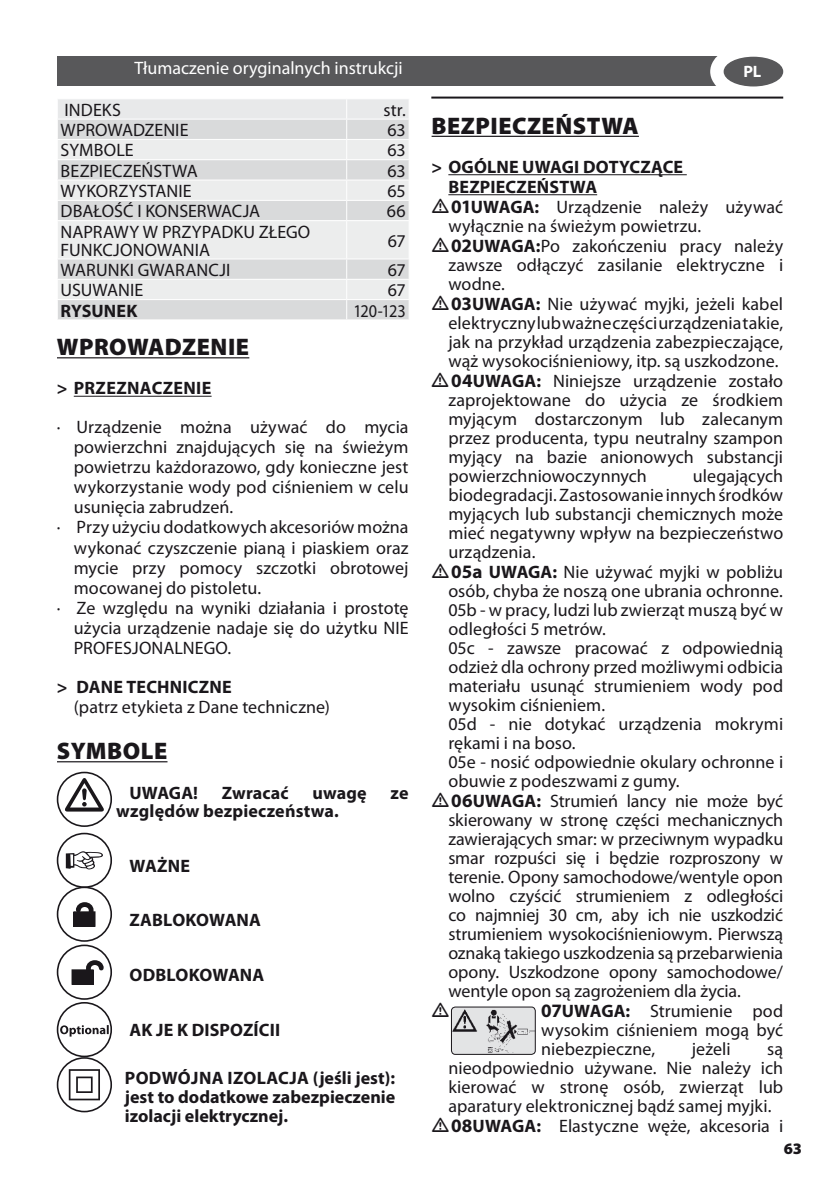
<style>
.page{position:relative;width:840px;height:1191px;background:#fff}
.page>*{position:absolute;margin:0;border:0;box-sizing:border-box;transform-origin:0 0}
.t1{font:900 24px "Myriad Pro";letter-spacing:.02em;color:#1a171b}
.t2{font:18px/19px "Myriad Pro";letter-spacing:.005em;color:#1a171b;text-align:justify}
.t3{font:700 18px/19px "Myriad Pro";letter-spacing:.005em;color:#1a171b;text-align:justify}
.t4{font:18px "Myriad Pro";color:#fff}
.t5{font:18px "Myriad Pro";letter-spacing:.005em;color:#1a171b;scale:.9 1}
.t6{font:18px "Warning Pi LT Std";color:#1a171b}
.t7{font:700 16.4px "Myriad Pro";color:#fff}
.t8{font:900 16px "Myriad Pro";color:#1a171b}
.s1{font-weight:700;font-size:19px}
.s2{font-weight:700}
</style>
<div class="page">
<div style="left:57px;top:57px;width:666px;height:29px;background:#58585a"></div>
<div style="left:709px;top:43px;width:87px;height:57px;background:#fff;border-radius:50%"></div>
<div style="left:724px;top:57px;width:58px;height:29px;background:#58585a;border-radius:50%"></div>
<div style="left:723px;top:57px;width:59px;height:29px;border:2px solid #58585a;border-radius:50%"></div>
<hr style="left:57px;top:357px;width:192px;height:1px;background:#1a171b">
<hr style="left:74px;top:396px;width:137px;height:1px;background:#1a171b">
<hr style="left:57px;top:761px;width:110px;height:1px;background:#1a171b">
<div style="left:58px;top:300px;width:350px;height:19px;background:#d9dadb"></div>
<svg style="left:58px;top:221px;width:350px;height:78px;background:#e7e8e8"></svg>
<hr style="left:346px;top:221px;width:1px;height:37px;background:#fff">
<hr style="left:57px;top:258px;width:289px;height:1px;background:#fff">
<hr style="left:346px;top:258px;width:63px;height:1px;background:#fff">
<hr style="left:57px;top:279px;width:289px;height:1px;background:#fff">
<hr style="left:346px;top:279px;width:63px;height:1px;background:#fff">
<svg style="left:346px;top:259px;width:1px;height:60px"></svg>
<svg style="left:408px;top:259px;width:1px;height:60px"></svg>
<svg style="left:58px;top:99px;width:351px;height:121px;background:#e3e3e4"></svg>
<hr style="left:57px;top:139px;width:289px;height:1px;background:#fff">
<svg style="left:57px;top:772px;width:54px;height:54px"></svg>
<div style="left:57px;top:771px;width:55px;height:56px;border:2px solid #1a171b;border-radius:50%"></div>
<svg style="left:65px;top:778px;width:39px;height:33px"></svg>
<div style="left:57px;top:832px;width:55px;height:56px;border:2px solid #1a171b;border-radius:50%"></div>
<svg style="left:66px;top:851px;width:37px;height:18px"></svg>
<div style="left:57px;top:886px;width:55px;height:55px;border:2px solid #1a171b;border-radius:50%"></div>
<div style="left:74px;top:911px;width:21px;height:15px;background:#1a171b"></div>
<div style="left:73px;top:911px;width:22px;height:15px;border:1px solid #1a171b"></div>
<svg style="left:73px;top:902px;width:23px;height:17px"></svg>
<div style="left:57px;top:944px;width:55px;height:55px;border:2px solid #1a171b;border-radius:50%"></div>
<div style="left:72px;top:969px;width:21px;height:15px;background:#1a171b"></div>
<div style="left:72px;top:969px;width:21px;height:15px;border:1px solid #1a171b"></div>
<svg style="left:84px;top:957px;width:22px;height:20px"></svg>
<div style="left:57px;top:1002px;width:55px;height:55px;border:2px solid #1a171b;border-radius:50%"></div>
<svg style="left:60px;top:1025px;width:49px;height:11px"></svg>
<div style="left:57px;top:1057px;width:55px;height:55px;border:2px solid #1a171b;border-radius:50%"></div>
<svg style="left:69px;top:1069px;width:31px;height:31px"></svg>
<hr style="left:431px;top:136px;width:207px;height:1px;background:#1a171b">
<hr style="left:448px;top:174px;width:238px;height:1px;background:#1a171b">
<hr style="left:448px;top:194px;width:149px;height:1px;background:#1a171b">
<hr style="left:431px;top:97px;width:351px;height:2px;background:#1a171b">
<img style="left:451px;top:1007px;width:84px;height:47px">
<div style="left:451px;top:1006px;width:84px;height:48px;border:1px solid #1a171b;border-radius:4px"></div>
<p class="t4" style="left:134px;top:57px;width:270px">Tłumaczenie oryginalnych instrukcji</p>
<p class="t7" style="left:743px;top:61px;width:20px">PL</p>
<p class="t2" style="left:64px;top:100px;width:58px">INDEKS</p>
<p class="t2" style="left:383px;top:100px;width:24px">str.</p>
<p class="t2" style="left:61px;top:120px;width:12px">wprowadzenie</p>
<p class="t2" style="left:387px;top:120px;width:20px">63</p>
<p class="t2" style="left:61px;top:140px;width:21px">Symbole</p>
<p class="t2" style="left:387px;top:140px;width:20px">63</p>
<p class="t2" style="left:61px;top:161px;width:139px">BEZPIECZEŃSTWA</p>
<p class="t2" style="left:387px;top:161px;width:20px">63</p>
<p class="t2" style="left:61px;top:181px;width:11px">wykorzystanie</p>
<p class="t2" style="left:387px;top:181px;width:20px">65</p>
<p class="t2" style="left:61px;top:201px;width:201px">DBAŁOŚĆ I KONSERWACJA</p>
<p class="t2" style="left:387px;top:201px;width:20px">66</p>
<p class="t2" style="left:61px;top:222px;width:251px;line-height:18px">NAPRAWY W PRZYPADKU ZŁEGO<br>FUNKCJONOWANIA</p>
<p class="t2" style="left:387px;top:231px;width:19px">67</p>
<p class="t2" style="left:61px;top:260px;width:171px">WARUNKI GWARANCJI</p>
<p class="t2" style="left:387px;top:260px;width:19px">67</p>
<p class="t2" style="left:61px;top:280px;width:84px">USUWANIE</p>
<p class="t2" style="left:387px;top:280px;width:19px">67</p>
<p class="t3" style="left:61px;top:300px;width:12px">rysunek</p>
<p class="t5" style="left:353px;top:299px;width:60px">120-123</p>
<h1 class="t1" style="left:57px;top:334px;width:182px">WPROWADZENIE</h1>
<p class="t3" style="left:57px;top:378px;width:156px">&gt; PRZEZNACZENIE</p>
<p class="t2" style="left:57px;top:417px;width:353px">· Urządzenie można używać do mycia</p>
<p class="t2" style="left:74px;top:437px;width:336px">powierzchni znajdujących się na świeżym</p>
<p class="t2" style="left:74px;top:457px;width:336px">powietrzu każdorazowo, gdy konieczne jest</p>
<p class="t2" style="left:74px;top:477px;width:336px">wykorzystanie wody pod ciśnieniem w celu</p>
<p class="t2" style="left:74px;top:497px;width:161px">usunięcia zabrudzeń.</p>
<p class="t2" style="left:57px;top:517px;width:353px">· Przy użyciu dodatkowych akcesoriów można</p>
<p class="t2" style="left:74px;top:537px;width:336px">wykonać czyszczenie pianą i piaskiem oraz</p>
<p class="t2" style="left:74px;top:557px;width:336px">mycie przy pomocy szczotki obrotowej</p>
<p class="t2" style="left:74px;top:577px;width:189px">mocowanej do pistoletu.</p>
<p class="t2" style="left:57px;top:597px;width:353px">· Ze względu na wyniki działania i prostotę</p>
<p class="t2" style="left:74px;top:617px;width:336px">użycia urządzenie nadaje się do użytku NIE</p>
<p class="t2" style="left:74px;top:637px;width:159px">PROFESJONALNEGO.</p>
<p class="t3" style="left:57px;top:676px;width:45px">&gt; Dane</p>
<p class="t3" style="left:127px;top:676px;width:12px">techniczne</p>
<p class="t2" style="left:74px;top:696px;width:257px">(patrz etykieta z Dane techniczne)</p>
<h1 class="t1" style="left:57px;top:737px;width:97px">SYMBOLE</h1>
<p class="t3" style="left:129px;top:783px;width:70px">UWAGA!</p>
<p class="t3" style="left:222px;top:783px;width:68px">Zwracać</p>
<p class="t3" style="left:312px;top:783px;width:56px">uwagę</p>
<p class="t3" style="left:390px;top:783px;width:20px">ze</p>
<p class="t3" style="left:116px;top:801px;width:224px">względów bezpieczeństwa.</p>
<p class="t3" style="left:129px;top:855px;width:62px">WAŻNE</p>
<p class="t3" style="left:129px;top:910px;width:13px">zablokowana</p>
<p class="t3" style="left:129px;top:965px;width:14px">odblokowana</p>
<p class="t3" style="left:129px;top:1019px;width:152px">AK JE K DISPOZÍCII</p>
<p class="t3" style="left:125px;top:1068px;width:26px">Podw</p>
<p class="t3" style="left:178px;top:1068px;width:25px">ójna</p>
<p class="t3" style="left:227px;top:1068px;width:11px">izolacja</p>
<p class="t3" style="left:125px;top:1068px;width:272px;text-indent:188px">(jeśli jest): jest to dodatkowe zabezpieczenie izolacji elektrycznej.</p>
<h1 class="t1" style="left:431px;top:112px;width:208px">BEZPIECZEŃSTWA</h1>
<p class="t3" style="left:448px;top:156px;width:236px;line-height:20px;text-indent:-17px">&gt; OGÓLNE UWAGI DOTYCZĄCE<br>BEZPIECZEŃSTWA</p>
<p class="t2" style="left:448px;top:197px;width:336px;text-indent:-17px">•<span class="s1">01</span><span class="s2">UWAGA:</span> Urządzenie należy używać wyłącznie na świeżym powietrzu.</p>
<p class="t2" style="left:448px;top:236px;width:336px;text-indent:-17px">•<span class="s1">02</span><span class="s2">UWAGA:</span>Po zakończeniu pracy należy zawsze odłączyć zasilanie elektryczne i wodne.</p>
<p class="t2" style="left:448px;top:294px;width:336px;text-indent:-17px">•<span class="s1">03</span><span class="s2">UWAGA:</span> Nie używać myjki, jeżeli kabel elektryczny lub ważne części urządzenia takie, jak na przykład urządzenia zabezpieczające, wąż wysokociśnieniowy, itp. są uszkodzone.</p>
<p class="t2" style="left:448px;top:371px;width:336px;text-indent:-17px">•<span class="s1">04</span><span class="s2">UWAGA:</span> Niniejsze urządzenie zostało zaprojektowane do użycia ze środkiem myjącym dostarczonym lub zalecanym przez producenta, typu neutralny szampon myjący na bazie anionowych substancji powierzchniowoczynnych</p>
<p class="t2" style="left:448px;top:466px;width:336px;text-indent:244px">ulegających biodegradacji. Zastosowanie innych środków myjących lub substancji chemicznych może mieć negatywny wpływ na bezpieczeństwo urządzenia.</p>
<p class="t2" style="left:448px;top:562px;width:336px;text-align:left;text-indent:-17px">•<span class="s1">05a</span> <span class="s2">UWAGA:</span> Nie używać myjki w pobliżu osób, chyba że noszą one ubrania ochronne.<br>05b - w pracy, ludzi lub zwierząt muszą być w odległości 5 metrów.<br>05c - zawsze pracować z odpowiednią odzież dla ochrony przed możliwymi odbicia materiału usunąć strumieniem wody pod wysokim ciśnieniem.<br>05d - nie dotykać urządzenia mokrymi rękami i na boso.<br>05e - nosić odpowiednie okulary ochronne i obuwie z podeszwami z gumy.</p>
<p class="t2" style="left:448px;top:791px;width:336px;text-indent:-17px">•<span class="s1">06</span><span class="s2">UWAGA:</span> Strumień lancy nie może być skierowany w stronę części mechanicznych zawierających smar: w przeciwnym wypadku smar rozpuści się i będzie rozproszony w terenie. Opony samochodowe/wentyle opon wolno czyścić strumieniem z odległości co najmniej 30 cm, aby ich nie uszkodzić strumieniem wysokociśnieniowym. Pierwszą oznaką takiego uszkodzenia są przebarwienia opony. Uszkodzone opony samochodowe/ wentyle opon są zagrożeniem dla życia.</p>
<p class="t6" style="left:431px;top:1000px;width:19px">•</p>
<p class="t2" style="left:541px;top:1001px;width:243px"><span class="s1">07</span><span class="s2">UWAGA:</span> Strumienie pod wysokim ciśnieniem mogą być niebezpieczne,</p>
<p class="t2" style="left:691px;top:1039px;width:41px">jeżeli</p>
<p class="t2" style="left:448px;top:1039px;width:336px;text-indent:318px">są nieodpowiednio używane. Nie należy ich kierować w stronę osób, zwierząt lub aparatury elektronicznej bądź samej myjki.</p>
<p class="t2" style="left:431px;top:1116px;width:353px">•<span class="s1">08</span><span class="s2">UWAGA:</span> Elastyczne węże, akcesoria i</p>
<p class="t8" style="left:783px;top:1139px;width:20px">63</p>
</div>
